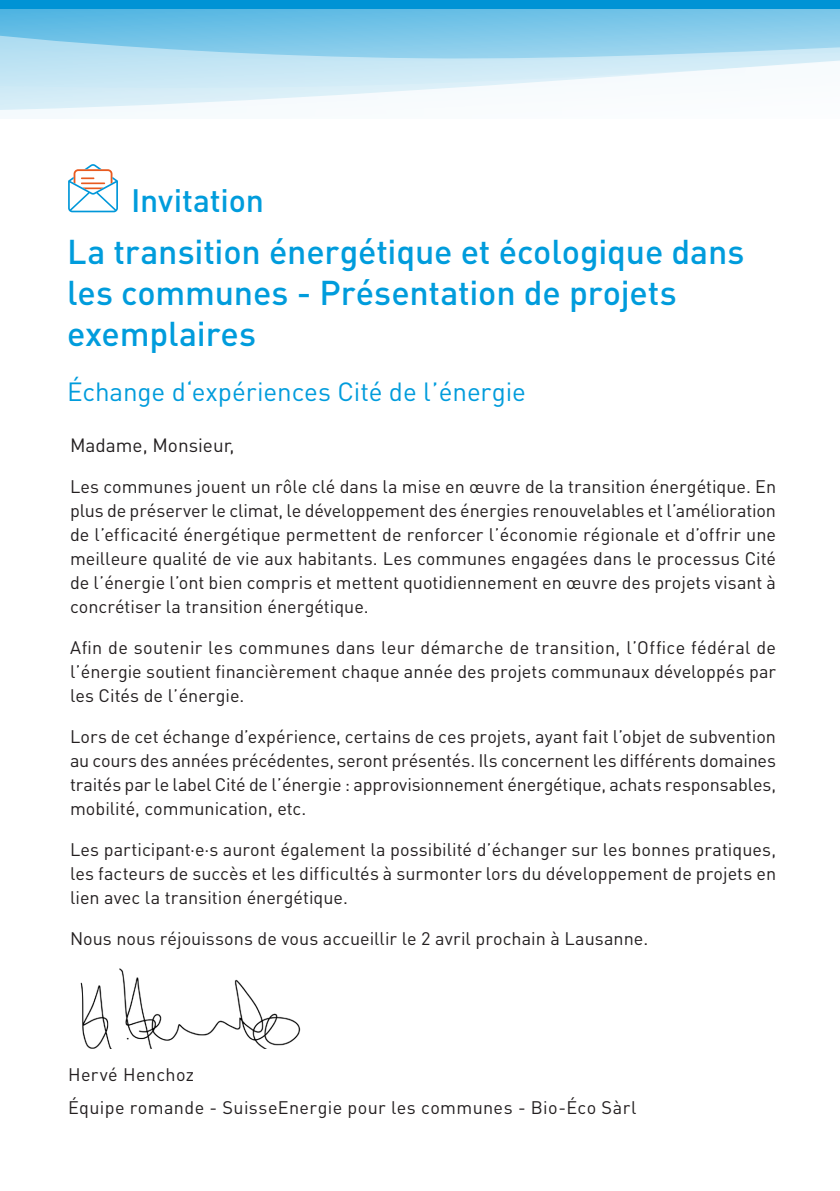
<style>
.page{position:relative;width:840px;height:1191px;background:#fff}
.page>*{position:absolute;margin:0;border:0;box-sizing:border-box;transform-origin:0 0}
.t1{font:500 34px/40.8px "DIN Pro";letter-spacing:-.005em;color:#009cdc}
.INTRO{font:500 32px "DIN Pro";letter-spacing:-.005em;color:#009cdc}
.t2{font:26px "DIN Pro";letter-spacing:-.005em;color:#009cdc}
.Absatzformat_3{font:19px "DIN Pro";color:#231f20}
.t3{font:18px/24px "DIN Pro";color:#231f20;text-align:justify}
.t4{font:18px "DIN Pro";letter-spacing:.02em;color:#231f20}
</style>
<div class="page">
<div style="left:0;top:0;width:839px;height:118px;background:#0093d5"></div>
<div style="left:0;top:9px;width:839px;height:111px;background:linear-gradient(to right,#54b6e2,#80c9e9)"></div>
<svg style="left:0;top:23px;width:839px;height:97px;background:#c3e5f4"></svg>
<svg style="left:68px;top:164px;width:50px;height:48px"></svg>
<img style="left:80px;top:968px;width:221px;height:80px">
<p class="INTRO" style="left:131px;top:179px;width:134px">Invitation</p>
<p class="t1" style="left:67px;top:230px;width:678px">La transition énergétique et écologique dans les communes - Présentation de projets exemplaires</p>
<p class="t2" style="left:67px;top:373px;width:460px">Échange d‘expériences Cité de l’énergie</p>
<p class="Absatzformat_3" style="left:70px;top:432px;width:166px">Madame, Monsieur,</p>
<p class="t3" style="left:70px;top:474px;width:707px">Les communes jouent un rôle clé dans la mise en œuvre de la transition énergétique. En plus de préserver le climat, le développement des énergies renouvelables et l’amélioration de l’efficacité énergétique permettent de renforcer l’économie régionale et d’offrir une meilleure qualité de vie aux habitants. Les communes engagées dans le processus Cité de l’énergie l’ont bien compris et mettent quotidiennement en œuvre des projets visant à concrétiser la transition énergétique.</p>
<p class="t3" style="left:70px;top:635px;width:707px">Afin de soutenir les communes dans leur démarche de transition, l’Office fédéral de l’énergie soutient financièrement chaque année des projets communaux développés par les Cités de l’énergie.</p>
<p class="t3" style="left:70px;top:724px;width:707px">Lors de cet échange d’expérience, certains de ces projets, ayant fait l’objet de subvention au cours des années précédentes, seront présentés. Ils concernent les différents domaines traités par le label Cité de l’énergie : approvisionnement énergétique, achats responsables, mobilité, communication, etc.</p>
<p class="t3" style="left:70px;top:837px;width:707px">Les participant·e·s auront également la possibilité d’échanger sur les bonnes pratiques, les facteurs de succès et les difficultés à surmonter lors du développement de projets en lien avec la transition énergétique.</p>
<p class="t3" style="left:70px;top:926px;width:579px">Nous nous réjouissons de vous accueillir le 2 avril prochain à Lausanne.</p>
<p class="t4" style="left:68px;top:1062px;width:128px">Hervé Henchoz</p>
<p class="t4" style="left:68px;top:1094px;width:569px">Équipe romande - SuisseEnergie pour les communes - Bio-Éco Sàrl</p>
</div>
